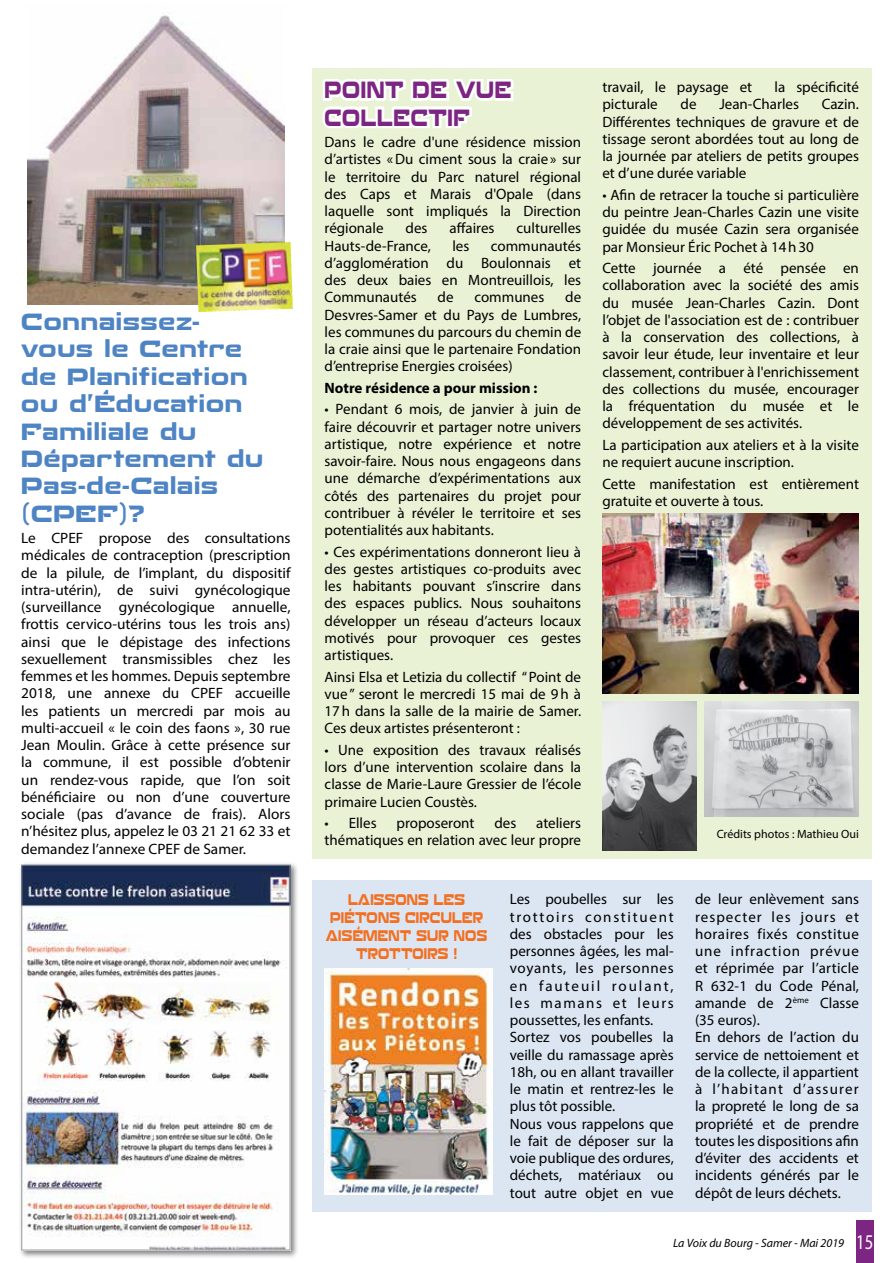
<style>
.page{position:relative;width:893px;height:1263px;background:#fff}
.page>*{position:absolute;margin:0;border:0;box-sizing:border-box;transform-origin:0 0}
.t1{font:700 22.8px/27.3px "Recharge Rg";letter-spacing:.04em;color:#4e84c4}
.t2{font:700 22.8px/27.3px "Recharge Rg";letter-spacing:.04em;color:#7c2582;scale:.79 1}
.t3{font:15px/17.2px "Myriad Pro";color:#000;text-align:justify}
.t4{font:700 15px "Recharge Rg";color:#f36f21;scale:.75 1}
.t5{font:700 15px "Myriad Pro";color:#000}
.t6{font:italic 12px "Myriad Pro";color:#000}
.t7{font:12px "Myriad Pro";color:#000}
.s1{font-style:normal;font-size:21px;color:#fff}
</style>
<div class="page">
<div style="left:856px;top:1220px;width:18px;height:43px;background:#7c2582"></div>
<div style="left:18px;top:861px;width:281px;height:398px;background:#000;opacity:.5"></div>
<img style="left:23px;top:866px;width:266px;height:382px">
<div style="left:21px;top:864px;width:270px;height:386px;border:1px solid #939598"></div>
<img style="left:27px;top:15px;width:258px;height:290px">
<img style="left:196px;top:242px;width:97px;height:70px">
<div style="left:312px;top:68px;width:560px;height:791px;background:#e9f2d5"></div>
<svg style="left:322px;top:79px;width:192px;height:50px"></svg>
<div style="left:312px;top:880px;width:560px;height:332px;background:#dce6f3"></div>
<img style="left:325px;top:968px;width:168px;height:227px">
<img style="left:705px;top:702px;width:154px;height:114px">
<img style="left:603px;top:702px;width:93px;height:148px">
<img style="left:602px;top:513px;width:257px;height:180px">
<h1 class="t1" style="left:21px;top:308px;width:243px">Connaissez&shy;vous le Centre de Planification ou d’Éducation<br>Familiale du<br>Département du<br>Pas-de-Calais (CPEF)?</h1>
<p class="t3" style="left:21px;top:529px;width:271px">Le CPEF propose des consultations médicales de contraception (prescription de la pilule, de l’implant, du dispositif intra-utérin), de suivi gynécologique (surveillance gynécologique annuelle, frottis cervico-utérins tous les trois ans) ainsi que le dépistage des infections sexuellement transmissibles chez les femmes et les hommes. Depuis septembre 2018, une annexe du CPEF accueille les patients un mercredi par mois au multi-accueil « le coin des faons », 30 rue Jean Moulin. Grâce à cette présence sur la commune, il est possible d’obtenir un rendez-vous rapide, que l’on soit bénéficiaire ou non d’une couverture sociale (pas d’avance de frais). Alors n’hésitez plus, appelez le 03 21 21 62 33 et demandez l’annexe CPEF de Samer.</p>
<h1 class="t2" style="left:325px;top:76px;width:238px">POINT DE VUE<br>COLLECTIF</h1>
<p class="t3" style="left:325px;top:133px;width:258px">Dans le cadre d'une résidence mission d’artistes «Du ciment sous la craie» sur le territoire du Parc naturel régional des Caps et Marais d'Opale (dans laquelle sont impliqués la Direction régionale</p>
<p class="t3" style="left:406px;top:219px;width:23px">des</p>
<p class="t3" style="left:450px;top:219px;width:46px">affaires</p>
<p class="t3" style="left:517px;top:219px;width:66px">culturelles</p>
<p class="t3" style="left:325px;top:237px;width:108px">Hauts-de-France,</p>
<p class="t3" style="left:452px;top:237px;width:18px">les</p>
<p class="t3" style="left:325px;top:237px;width:258px;text-indent:166px">communautés d’agglomération du Boulonnais et des deux baies en Montreuillois, les Communautés</p>
<p class="t3" style="left:325px;top:288px;width:258px;text-indent:241px">de Desvres-Samer et du Pays de Lumbres, les communes du parcours du chemin de la craie ainsi que le partenaire Fondation d’entreprise Energies croisées)</p>
<p class="t5" style="left:325px;top:378px;width:214px">Notre résidence a pour mission :</p>
<p class="t3" style="left:325px;top:400px;width:258px">• Pendant 6 mois, de janvier à juin de faire découvrir et partager notre univers artistique, notre expérience et notre savoir-faire. Nous nous engageons dans une démarche d’expérimentations aux côtés des partenaires du projet pour contribuer à révéler le territoire et ses potentialités aux habitants.</p>
<p class="t3" style="left:325px;top:543px;width:258px">• Ces expérimentations donneront lieu à des gestes artistiques co-produits avec les habitants pouvant s’inscrire dans des espaces publics. Nous souhaitons développer un réseau d’acteurs locaux motivés pour provoquer ces gestes artistiques.</p>
<p class="t3" style="left:325px;top:668px;width:258px">Ainsi Elsa et Letizia du collectif “Point de vue” seront le mercredi 15 mai de 9h à 17h dans la salle de la mairie de Samer.<br>Ces deux artistes présenteront :</p>
<p class="t3" style="left:325px;top:741px;width:258px">• Une exposition des travaux réalisés lors d’une intervention scolaire dans la classe de Marie-Laure Gressier de l’école primaire Lucien Coustès.</p>
<p class="t3" style="left:325px;top:814px;width:54px">• Elles</p>
<p class="t3" style="left:396px;top:814px;width:79px">proposeront</p>
<p class="t3" style="left:494px;top:814px;width:23px">des</p>
<p class="t3" style="left:438px;top:288px;width:17px">de</p>
<p class="t3" style="left:474px;top:288px;width:71px">communes</p>
<p class="t3" style="left:325px;top:814px;width:258px;text-align:right">ateliers<br>thématiques en relation avec leur propre</p>
<p class="t3" style="left:602px;top:78px;width:151px">travail, le paysage et</p>
<p class="t3" style="left:774px;top:78px;width:86px">la spécificité</p>
<p class="t3" style="left:602px;top:95px;width:57px">picturale</p>
<p class="t3" style="left:680px;top:95px;width:17px">de</p>
<p class="t3" style="left:719px;top:95px;width:81px">Jean-Charles</p>
<p class="t3" style="left:602px;top:95px;width:258px;text-indent:219px">Cazin.<br>Différentes techniques de gravure et de tissage seront abordées tout au long de la journée par ateliers de petits groupes et d’une durée variable</p>
<p class="t3" style="left:602px;top:186px;width:258px">• Afin de retracer la touche si particulière du peintre Jean-Charles Cazin une visite guidée du musée Cazin sera organisée par Monsieur Éric Pochet à 14h30</p>
<p class="t3" style="left:602px;top:259px;width:258px">Cette journée a été pensée en collaboration avec la société des amis du musée Jean-Charles Cazin. Dont l’objet de l'association est de : contribuer à la conservation des collections, à savoir leur étude, leur inventaire et leur classement, contribuer à l'enrichissement des collections du musée, encourager la fréquentation du musée et le développement de ses activités.</p>
<p class="t3" style="left:602px;top:436px;width:258px">La participation aux ateliers et à la visite ne requiert aucune inscription.</p>
<p class="t3" style="left:602px;top:475px;width:258px">Cette manifestation est entièrement gratuite et ouverte à tous.</p>
<p class="t7" style="left:717px;top:826px;width:144px">Crédits photos : Mathieu Oui</p>
<p class="t4" style="left:348px;top:890px;width:28px">Laissons</p>
<p class="t4" style="left:434px;top:890px;width:15px">les</p>
<p class="t4" style="left:330px;top:908px;width:50px">piétons</p>
<p class="t4" style="left:405px;top:908px;width:14px">circuler</p>
<p class="t4" style="left:326px;top:926px;width:67px">aisément</p>
<p class="t4" style="left:416px;top:926px;width:16px">sur</p>
<p class="t4" style="left:454px;top:926px;width:16px">nos</p>
<p class="t4" style="left:356px;top:944px;width:14px">trottoirs</p>
<p class="t4" style="left:454px;top:944px;width:6px">!</p>
<p class="t3" style="left:510px;top:890px;width:166px;text-align:left">Les poubelles sur les trottoirs constituent des obstacles pour les personnes âgées, les mal&shy;voyants, les personnes en fauteuil roulant, les mamans et leurs poussettes, les enfants.<br>Sortez vos poubelles la veille du ramassage après<br>18h, ou en allant travailler le matin et rentrez-les le plus tôt possible.<br>Nous vous rappelons que le fait de déposer sur la voie publique des ordures, déchets, matériaux ou tout autre objet en vue</p>
<p class="t3" style="left:695px;top:890px;width:166px;text-align:left">de leur enlèvement sans respecter les jours et horaires fixés constitue une infraction prévue et réprimée par l’article<br>R 632-1 du Code Pénal, amande de 2<sup>ème</sup> Classe (35 euros).<br>En dehors de l’action du service de nettoiement et de la collecte, il appartient à l’habitant d’assurer la propreté le long de sa propriété et de prendre toutes les dispositions afin d’éviter des accidents et incidents générés par le dépôt de leurs déchets.</p>
<p class="t6" style="left:673px;top:1235px;width:202px">La Voix du Bourg - Samer - Mai 2019 <span class="s1">15</span></p>
</div>
